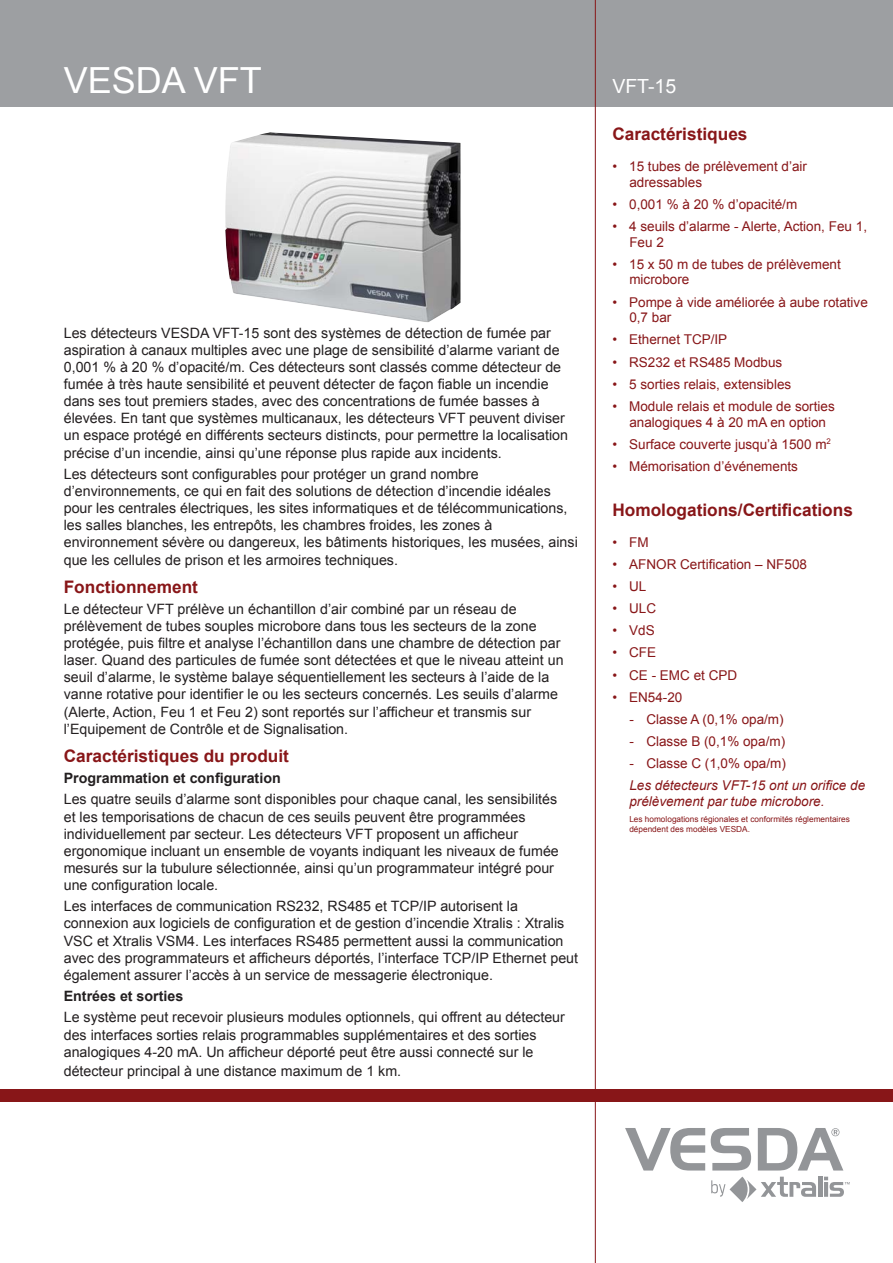
<style>
.page{position:relative;width:893px;height:1263px;background:#fff}
.page>*{position:absolute;margin:0;border:0;box-sizing:border-box;transform-origin:0 0}
.t1{font:36px "Arial";color:#fff}
.t2{font:19.5px "Arial";color:#fff}
.t3{font:700 17.25px "Arial";color:#881618}
.t4{font:14.25px/17.1px "Arial";color:#231f20}
.t5{font:700 14.25px "Arial";color:#231f20}
.t6{font:13.5px/15.8px "Arial";color:#881618}
.t7{font:italic 13.5px/15.8px "Arial";color:#881618}
.t8{font:8.25px/9.8px "Arial";color:#881618}
</style>
<div class="page">
<div style="left:0;top:0;width:893px;height:106px;background:#9d9fa2"></div>
<hr style="left:595px;top:0;width:1px;height:1263px;background:#881618">
<div style="left:0;top:1089px;width:893px;height:12px;background:#881618"></div>
<img style="left:225px;top:132px;width:236px;height:190px">
<svg style="left:625px;top:1128px;width:80px;height:42px"></svg>
<svg style="left:711px;top:1128px;width:40px;height:42px"></svg>
<svg style="left:758px;top:1128px;width:85px;height:42px"></svg>
<hr style="left:818px;top:1177px;width:4px;height:20px;background:#939598">
<svg style="left:711px;top:1176px;width:105px;height:26px"></svg>
<svg style="left:824px;top:1177px;width:26px;height:20px"></svg>
<h1 class="t1" style="left:64px;top:57px;width:200px">VESDA VFT</h1>
<p class="t4" style="left:64px;top:324px;width:506px">Les détecteurs VESDA VFT-15 sont des systèmes de détection de fumée par aspiration à canaux multiples avec une plage de sensibilité d’alarme variant de 0,001 % à 20 % d’opacité/m. Ces détecteurs sont classés comme détecteur de fumée à très haute sensibilité et peuvent détecter de façon fiable un incendie dans ses tout premiers stades, avec des concentrations de fumée basses à élevées. En tant que systèmes multicanaux, les détecteurs VFT peuvent diviser un espace protégé en différents secteurs distincts, pour permettre la localisation précise d’un incendie, ainsi qu’une réponse plus rapide aux incidents.</p>
<p class="t4" style="left:64px;top:465px;width:516px">Les détecteurs sont configurables pour protéger un grand nombre d’environnements, ce qui en fait des solutions de détection d’incendie idéales pour les centrales électriques, les sites informatiques et de télécommunications, les salles blanches, les entrepôts, les chambres froides, les zones à environnement sévère ou dangereux, les bâtiments historiques, les musées, ainsi que les cellules de prison et les armoires techniques.</p>
<p class="t3" style="left:64px;top:575px;width:136px">Fonctionnement</p>
<p class="t4" style="left:64px;top:600px;width:501px">Le détecteur VFT prélève un échantillon d’air combiné par un réseau de prélèvement de tubes souples microbore dans tous les secteurs de la zone protégée, puis filtre et analyse l’échantillon dans une chambre de détection par laser. Quand des particules de fumée sont détectées et que le niveau atteint un seuil d’alarme, le système balaye séquentiellement les secteurs à l’aide de la vanne rotative pour identifier le ou les secteurs concernés. Les seuils d’alarme (Alerte, Action, Feu 1 et Feu 2) sont reportés sur l’afficheur et transmis sur l’Equipement de Contrôle et de Signalisation.</p>
<p class="t3" style="left:64px;top:744px;width:227px">Caractéristiques du produit</p>
<p class="t5" style="left:64px;top:769px;width:218px">Programmation et configuration</p>
<p class="t4" style="left:64px;top:791px;width:497px">Les quatre seuils d’alarme sont disponibles pour chaque canal, les sensibilités et les temporisations de chacun de ces seuils peuvent être programmées individuellement par secteur. Les détecteurs VFT proposent un afficheur ergonomique incluant un ensemble de voyants indiquant les niveaux de fumée mesurés sur la tubulure sélectionnée, ainsi qu’un programmateur intégré pour une configuration locale.</p>
<p class="t4" style="left:64px;top:898px;width:516px">Les interfaces de communication RS232, RS485 et TCP/IP autorisent la connexion aux logiciels de configuration et de gestion d’incendie Xtralis : Xtralis VSC et Xtralis VSM4. Les interfaces RS485 permettent aussi la communication avec des programmateurs et afficheurs déportés, l’interface TCP/IP Ethernet peut également assurer l’accès à un service de messagerie électronique.</p>
<p class="t5" style="left:64px;top:987px;width:121px">Entrées et sorties</p>
<p class="t4" style="left:64px;top:1009px;width:503px">Le système peut recevoir plusieurs modules optionnels, qui offrent au détecteur des interfaces sorties relais programmables supplémentaires et des sorties analogiques 4-20 mA. Un afficheur déporté peut être aussi connecté sur le</p>
<p class="t4" style="left:64px;top:1063px;width:339px">détecteur principal à une distance maximum de 1 km.</p>
<h2 class="t2" style="left:612px;top:74px;width:65px">VFT-15</h2>
<p class="t3" style="left:612px;top:123px;width:137px">Caractéristiques</p>
<p class="t6" style="left:629px;top:158px;width:179px;text-indent:-17px">• 15 tubes de prélèvement d’air adressables</p>
<p class="t6" style="left:612px;top:196px;width:186px">• 0,001 % à 20 % d’opacité/m</p>
<p class="t6" style="left:629px;top:218px;width:239px;text-indent:-17px">• 4 seuils d’alarme - Alerte, Action, Feu 1,<br>Feu 2</p>
<p class="t6" style="left:629px;top:256px;width:213px;text-indent:-17px">• 15 x 50 m de tubes de prélèvement microbore</p>
<p class="t6" style="left:629px;top:294px;width:240px;text-indent:-17px">• Pompe à vide améliorée à aube rotative<br>0,7 bar</p>
<p class="t6" style="left:612px;top:332px;width:116px">• Ethernet TCP/IP</p>
<p class="t6" style="left:612px;top:354px;width:171px">• RS232 et RS485 Modbus</p>
<p class="t6" style="left:612px;top:376px;width:180px">• 5 sorties relais, extensibles</p>
<p class="t6" style="left:629px;top:398px;width:207px;text-indent:-17px">• Module relais et module de sorties analogiques 4 à 20 mA en option</p>
<p class="t6" style="left:612px;top:436px;width:220px">• Surface couverte jusqu’à 1500 m<sup>2</sup></p>
<p class="t6" style="left:612px;top:458px;width:187px">• Mémorisation d’événements</p>
<p class="t3" style="left:612px;top:499px;width:242px">Homologations/Certifications</p>
<p class="t6" style="left:612px;top:534px;width:38px">• FM</p>
<p class="t6" style="left:612px;top:556px;width:196px">• AFNOR Certification – NF508</p>
<p class="t6" style="left:612px;top:579px;width:36px">• UL</p>
<p class="t6" style="left:612px;top:601px;width:45px">• ULC</p>
<p class="t6" style="left:612px;top:623px;width:44px">• VdS</p>
<p class="t6" style="left:612px;top:645px;width:45px">• CFE</p>
<p class="t6" style="left:612px;top:667px;width:126px">• CE - EMC et CPD</p>
<p class="t6" style="left:612px;top:689px;width:72px">• EN54-20</p>
<p class="t6" style="left:629px;top:711px;width:156px">- Classe A (0,1% opa/m)</p>
<p class="t6" style="left:629px;top:733px;width:157px">- Classe B (0,1% opa/m)</p>
<p class="t6" style="left:629px;top:756px;width:158px">- Classe C (1,0% opa/m)</p>
<p class="t7" style="left:629px;top:778px;width:237px">Les détecteurs VFT-15 ont un orifice de prélèvement par tube microbore.</p>
<p class="t8" style="left:629px;top:814px;width:222px">Les homologations régionales et conformités réglementaires dépendent des modèles VESDA.</p>
</div>
